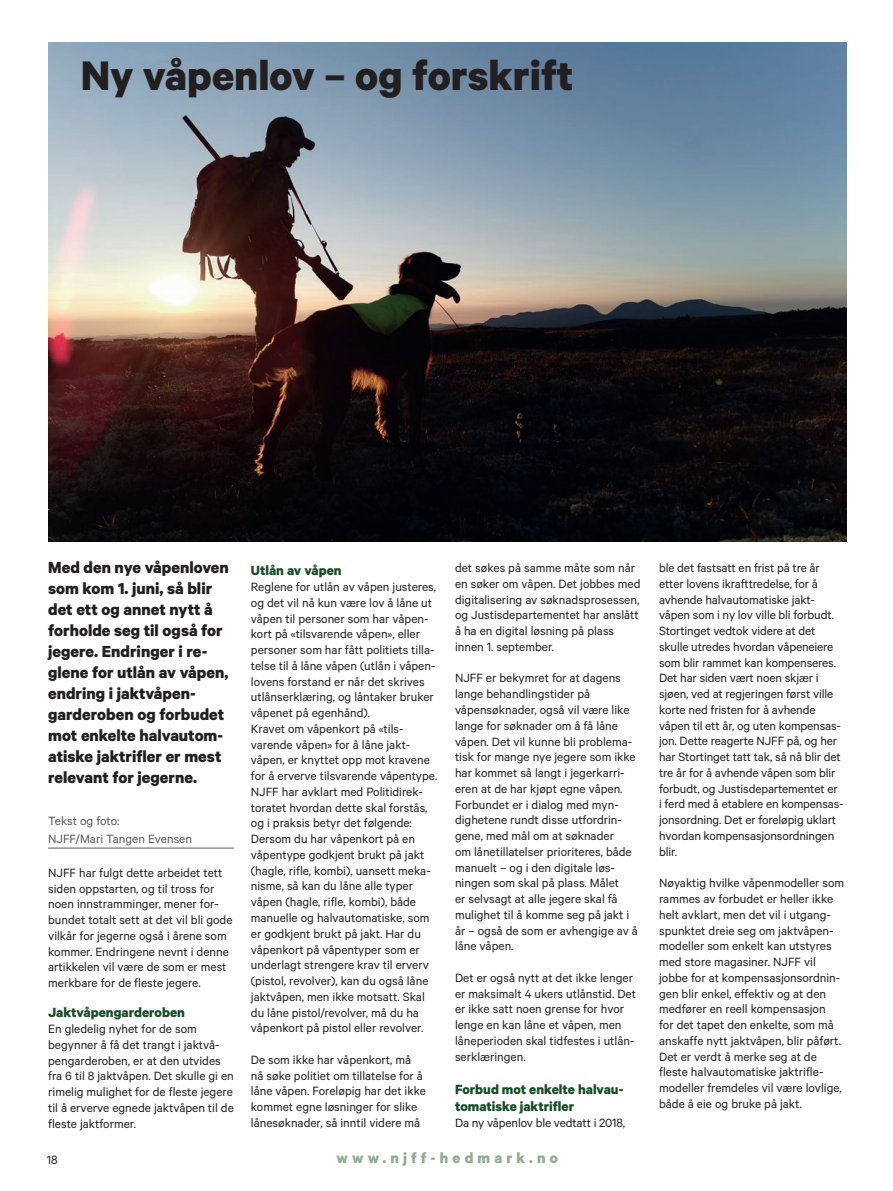
<style>
.page{position:relative;width:893px;height:1191px;background:#fff}
.page>*{position:absolute;margin:0;border:0;box-sizing:border-box;transform-origin:0 0}
.t1{font:700 46.5px "Calibre";color:#231f20}
.t2{font:700 18px/21px "Calibre";color:#231f20}
.t3{font:700 16.5px "Calibre";letter-spacing:.25em;color:#91aa96}
.t4{font:700 15px/17.4px "Calibre";color:#184d2b}
.t5{font:13.5px/15.8px "Calibre";color:#231f20}
.t6{font:13.5px/18px "Calibre";color:#57585a}
</style>
<div class="page">
<img style="left:48px;top:43px;width:798px;height:498px">
<hr style="left:48px;top:847px;width:186px;height:1px;background:#57585a">
<h1 class="t1" style="left:81px;top:47px;width:494px">Ny våpenlov – og forskrift</h1>
<p class="t2" style="left:48px;top:556px;width:182px">Med den nye våpenloven som kom 1. juni, så blir det ett og annet nytt å forholde seg til også for jegere. Endringer i re&shy;glene for utlån av våpen, endring i jaktvåpen&shy;garderoben og forbudet mot enkelte halvautom&shy;atiske jaktrifler er mest relevant for jegerne.</p>
<p class="t6" style="left:48px;top:811px;width:145px">Tekst og foto:<br>NJFF/Mari Tangen Evensen</p>
<p class="t5" style="left:48px;top:864px;width:186px">NJFF har fulgt dette arbeidet tett siden oppstarten, og til tross for noen innstramminger, mener for&shy;bundet totalt sett at det vil bli gode vilkår for jegerne også i årene som kommer. Endringene nevnt i denne artikkelen vil være de som er mest merkbare for de fleste jegere.</p>
<p class="t4" style="left:48px;top:1003px;width:138px">Jaktvåpengarderoben</p>
<p class="t5" style="left:48px;top:1020px;width:187px">En gledelig nyhet for de som begynner å få det trangt i jaktvå&shy;pengarderoben, er at den utvides fra 6 til 8 jaktvåpen. Det skulle gi en rimelig mulighet for de fleste jegere til å erverve egnede jaktvåpen til de fleste jaktformer.</p>
<p class="t4" style="left:251px;top:561px;width:92px">Utlån av våpen</p>
<p class="t5" style="left:251px;top:578px;width:188px">Reglene for utlån av våpen justeres, og det vil nå kun være lov å låne ut våpen til personer som har våpen&shy;kort på «tilsvarende våpen», eller personer som har fått politiets tilla&shy;telse til å låne våpen (utlån i våpen&shy;lovens forstand er når det skrives utlånserklæring, og låntaker bruker våpenet på egenhånd).<br>Kravet om våpenkort på «tils&shy;varende våpen» for å låne jakt&shy;våpen, er knyttet opp mot kravene for å erverve tilsvarende våpentype.<br>NJFF har avklart med Politidirek&shy;toratet hvordan dette skal forstås, og i praksis betyr det følgende:<br>Dersom du har våpenkort på en våpentype godkjent brukt på jakt (hagle, rifle, kombi), uansett meka&shy;nisme, så kan du låne alle typer våpen (hagle, rifle, kombi), både manuelle og halvautomatiske, som er godkjent brukt på jakt. Har du våpenkort på våpentyper som er underlagt strengere krav til erverv (pistol, revolver), kan du også låne jaktvåpen, men ikke motsatt. Skal du låne pistol/revolver, må du ha våpenkort på pistol eller revolver.</p>
<p class="t5" style="left:251px;top:1051px;width:177px">De som ikke har våpenkort, må nå søke politiet om tillatelse for å låne våpen. Foreløpig har det ikke kommet egne løsninger for slike lånesøknader, så inntil videre må</p>
<p class="t5" style="left:455px;top:559px;width:187px">det søkes på samme måte som når en søker om våpen. Det jobbes med digitalisering av søknadsprosessen, og Justisdepartementet har anslått å ha en digital løsning på plass innen 1. september.</p>
<p class="t5" style="left:455px;top:670px;width:184px">NJFF er bekymret for at dagens lange behandlingstider på våpensøknader, også vil være like lange for søknader om å få låne våpen. Det vil kunne bli problema&shy;tisk for mange nye jegere som ikke har kommet så langt i jegerkarri&shy;eren at de har kjøpt egne våpen.<br>Forbundet er i dialog med myn&shy;dighetene rundt disse utfordrin&shy;gene, med mål om at søknader<br>om lånetillatelser prioriteres, både manuelt – og i den digitale løs&shy;ningen som skal på plass. Målet<br>er selvsagt at alle jegere skal få mulighet til å komme seg på jakt i år – også de som er avhengige av å låne våpen.</p>
<p class="t5" style="left:455px;top:969px;width:183px">Det er også nytt at det ikke lenger er maksimalt 4 ukers utlånstid. Det er ikke satt noen grense for hvor lenge en kan låne et våpen, men låneperioden skal tidfestes i utlån&shy;serklæringen.</p>
<p class="t4" style="left:455px;top:1079px;width:170px">Forbud mot enkelte halvau&shy;tomatiske jaktrifler</p>
<p class="t5" style="left:455px;top:1114px;width:172px">Da ny våpenlov ble vedtatt i 2018,</p>
<p class="t5" style="left:47px;top:1151px;width:13px">18</p>
<p class="t3" style="left:336px;top:1148px;width:223px">www.njff-hedmark.no</p>
<p class="t5" style="left:659px;top:559px;width:186px">ble det fastsatt en frist på tre år etter lovens ikrafttredelse, for å avhende halvautomatiske jakt&shy;våpen som i ny lov ville bli forbudt.<br>Stortinget vedtok videre at det skulle utredes hvordan våpeneiere som blir rammet kan kompenseres.<br>Det har siden vært noen skjær i sjøen, ved at regjeringen først ville korte ned fristen for å avhende våpen til ett år, og uten kompensas&shy;jon. Dette reagerte NJFF på, og her har Stortinget tatt tak, så nå blir det tre år for å avhende våpen som blir forbudt, og Justisdepartementet er i ferd med å etablere en kompensas&shy;jonsordning. Det er foreløpig uklart hvordan kompensasjonsordningen blir.</p>
<p class="t5" style="left:659px;top:874px;width:187px">Nøyaktig hvilke våpenmodeller som rammes av forbudet er heller ikke helt avklart, men det vil i utgang&shy;spunktet dreie seg om jaktvåpen&shy;modeller som enkelt kan utstyres med store magasiner. NJFF vil jobbe for at kompensasjonsordnin&shy;gen blir enkel, effektiv og at den medfører en reell kompensasjon<br>for det tapet den enkelte, som må anskaffe nytt jaktvåpen, blir påført.<br>Det er verdt å merke seg at de fleste halvautomatiske jaktrifle&shy;modeller fremdeles vil være lovlige, både å eie og bruke på jakt.</p>
</div>
